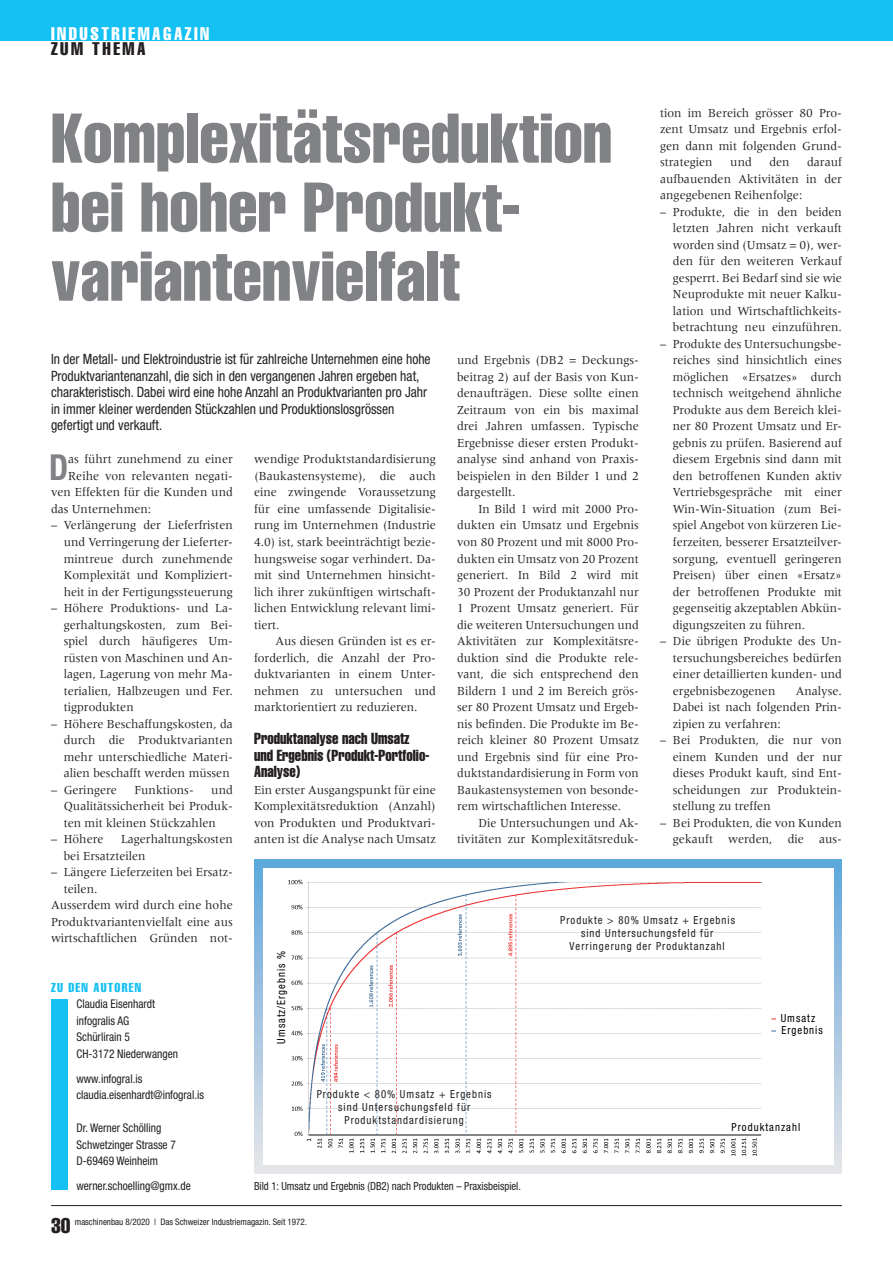
<style>
.page{position:relative;width:893px;height:1263px;background:#fff}
.page>*{position:absolute;margin:0;border:0;box-sizing:border-box;transform-origin:0 0}
.Titel{font:extra-condensed 69px/69px "Helvetica";color:#808285}
.Grundtext_Initiale{font:700 condensed 35.85px "Helvetica Neue";color:#808285;scale:.93 1}
.t1{font:extra-condensed 21px "Helvetica";color:#231f20}
.t2{font:extra-condensed 18px "Helvetica";letter-spacing:.14em;color:#fff}
.t3{font:extra-condensed 18px "Helvetica";letter-spacing:.14em;color:#231f20}
.UT{font:extra-condensed 15.75px/16.5px "Helvetica";color:#231f20;scale:.95 1}
.Lead{font:condensed 14.25px/16.5px "Helvetica Neue";color:#231f20;scale:.95 1}
.Grundtext_Tab{font:12.75px/16.5px "Meridien LT Std";color:#231f20;text-align:justify;scale:.95 1}
.Grundtext{font:12.75px/16.5px "Meridien LT Std";color:#231f20;text-align:justify;scale:.95 1}
.Grundtext_Einzug{font:12.75px/16.5px "Meridien LT Std";color:#231f20;text-align:justify;scale:.94 1}
.Grundtext_Tab-2{font:12.75px/16.5px "Meridien LT Std";color:#231f20;text-align:justify;scale:.94 1}
.Grundtext_Einzug-2{font:12.75px/16.5px "Meridien LT Std";color:#231f20;text-align:justify;scale:.95 1}
.Grundtext_Initiale-2{font:12.75px "Meridien LT Std";color:#231f20;scale:.95 1}
.Adresse_Info{font:extra-condensed 12.75px "Helvetica";letter-spacing:.1em;color:#15c0f2}
.Adresse_Text{font:condensed 12px "Helvetica Neue";color:#231f20;scale:.95 1}
.Bildlegende{font:condensed 11.25px "Helvetica Neue";color:#231f20;scale:.95 1}
.t4{font:condensed 11.25px "Helvetica Neue";letter-spacing:.095em;color:#000001;scale:.94 1}
.t5{font:condensed 11.1px/13px "Helvetica Neue";letter-spacing:.095em;color:#231f20;text-align:center;scale:.96 1}
.t6{font:condensed 11.1px/12.3px "Helvetica Neue";letter-spacing:.095em;color:#000001;scale:.96 1}
.t7{font:condensed 9px "Helvetica Neue";color:#231f20}
</style>
<div class="page">
<div style="left:0;top:0;width:893px;height:40px;background:#15c0f2"></div>
<hr style="left:51px;top:1205px;width:791px;height:1px;background:#231f20">
<div style="left:51px;top:999px;width:16px;height:190px;background:#15c0f2"></div>
<div style="left:254px;top:859px;width:588px;height:314px;background:linear-gradient(to bottom,#5ea6dc,#e6e5e8)"></div>
<div style="left:263px;top:868px;width:570px;height:296px;background:#fff"></div>
<img style="left:288px;top:879px;width:488px;height:277px">
<div style="left:271px;top:924px;width:19px;height:124px;background:#fff"></div>
<p class="t2" style="left:51px;top:23px;width:160px">INDUSTRIEMAGAZIN</p>
<p class="t3" style="left:51px;top:38px;width:96px">ZUM THEMA</p>
<p class="Grundtext_Einzug-2" style="left:660px;top:105px;width:193px">tion im Bereich grösser 80 Pro&shy;zent Umsatz und Ergebnis erfol&shy;gen dann mit folgenden Grund&shy;strategien</p>
<p class="Titel" style="left:51px;top:103px;width:563px">Komplexitätsreduktion bei hoher Produkt&shy;variantenvielfalt</p>
<p class="Grundtext_Einzug-2" style="left:660px;top:154px;width:193px;text-indent:147px">darauf aufbauenden Aktivitäten in der angegebenen Reihenfolge:</p>
<p class="Grundtext_Tab" style="left:673px;top:204px;width:179px;text-indent:-13px">– Produkte, die in den beiden letzten Jahren nicht verkauft worden sind (Umsatz = 0), wer&shy;den für den weiteren Verkauf gesperrt. Bei Bedarf sind sie wie Neuprodukte mit neuer Kalku&shy;lation und Wirtschaftlichkeits&shy;betrachtung neu einzuführen.</p>
<p class="Grundtext_Tab-2" style="left:673px;top:336px;width:181px;text-indent:-13px">– Produkte des Untersuchungsbe&shy;reiches sind hinsichtlich eines möglichen «Ersatzes» durch technisch weitgehend ähnliche Produkte aus dem Bereich klei&shy;ner 80 Prozent Umsatz und Er&shy;gebnis zu prüfen. Basierend auf diesem Ergebnis sind dann mit den betroffenen Kunden aktiv Vertriebsgespräche mit einer Win-Win-Situation (zum Bei&shy;spiel Angebot von kürzeren Lie&shy;ferzeiten, besserer Ersatzteilver&shy;sorgung, eventuell geringeren Preisen) über einen «Ersatz» der betroffenen Produkte mit gegenseitig akzeptablen Abkün&shy;digungszeiten zu führen.</p>
<p class="Grundtext_Tab" style="left:673px;top:633px;width:179px;text-indent:-13px">– Die übrigen Produkte des Un&shy;tersuchungsbereiches bedürfen einer detaillierten kunden- und ergebnisbezogenen</p>
<p class="Grundtext_Einzug-2" style="left:730px;top:154px;width:24px">und</p>
<p class="Grundtext_Einzug-2" style="left:769px;top:154px;width:23px">den</p>
<p class="Lead" style="left:51px;top:351px;width:401px">In der Metall- und Elektroindustrie ist für zahlreiche Unternehmen eine hohe Produktvariantenanzahl, die sich in den vergangenen Jahren ergeben hat, charakteristisch. Dabei wird eine hohe Anzahl an Produktvarianten pro Jahr in immer kleiner werdenden Stückzahlen und Produktionslosgrössen gefertigt und verkauft.</p>
<p class="Grundtext_Initiale" style="left:49px;top:445px;width:22px">D</p>
<p class="Grundtext_Initiale-2" style="left:68px;top:452px;width:175px">as führt zunehmend zu einer</p>
<p class="Grundtext" style="left:457px;top:352px;width:193px;text-align:left">und Ergebnis (DB2 = Deckungs&shy;beitrag 2) auf der Basis von Kun&shy;denaufträgen. Diese sollte einen<br>Zeitraum von ein bis maximal drei Jahren umfassen. Typische<br>Ergebnisse dieser ersten Produkt&shy;analyse sind anhand von Praxis&shy;beispielen in den Bilder 1 und 2 dargestellt.</p>
<p class="Grundtext_Einzug" style="left:457px;top:501px;width:195px;text-indent:21px">In Bild 1 wird mit 2000 Pro&shy;dukten ein Umsatz und Ergebnis von 80 Prozent und mit 8000 Pro&shy;dukten ein Umsatz von 20 Prozent generiert. In Bild 2 wird mit 30 Prozent der Produktanzahl nur 1 Prozent Umsatz generiert. Für die weiteren Untersuchungen und Aktivitäten zur Komplexitätsre&shy;duktion sind die Produkte rele&shy;vant, die sich entsprechend den Bildern 1 und 2 im Bereich grös&shy;ser 80 Prozent Umsatz und Ergeb&shy;nis befinden. Die Produkte im Be&shy;reich kleiner 80 Prozent Umsatz und Ergebnis sind für eine Pro&shy;duktstandardisierung in Form von Baukastensystemen von besonde&shy;rem wirtschaftlichen Interesse.</p>
<p class="Grundtext_Einzug-2" style="left:457px;top:814px;width:193px;text-align:right">Die Untersuchungen und Ak&shy;tivitäten zur Komplexitätsreduk-</p>
<p class="Grundtext" style="left:254px;top:451px;width:193px">wendige Produktstandardisierung (Baukastensysteme), die auch eine zwingende Voraussetzung für eine umfassende Digitalisie&shy;rung im Unternehmen (Industrie 4.0) ist, stark beeinträchtigt bezie&shy;hungsweise sogar verhindert. Da&shy;mit sind Unternehmen hinsicht&shy;lich ihrer zukünftigen wirtschaft&shy;lichen Entwicklung relevant limi&shy;tiert.</p>
<p class="Grundtext_Einzug-2" style="left:254px;top:633px;width:193px;text-indent:21px">Aus diesen Gründen ist es er&shy;forderlich, die Anzahl der Pro&shy;duktvarianten in einem Unter&shy;nehmen zu untersuchen und marktorientiert zu reduzieren.</p>
<p class="UT" style="left:254px;top:730px;width:185px">Produktanalyse nach Umsatz und Ergebnis (Produkt-Portfolio-<br>Analyse)</p>
<p class="Grundtext" style="left:254px;top:781px;width:193px">Ein erster Ausgangspunkt für eine Komplexitätsreduktion (Anzahl) von Produkten und Produktvari&shy;anten ist die Analyse nach Umsatz</p>
<p class="Grundtext_Initiale-2" style="left:68px;top:469px;width:175px">Reihe von relevanten negati-</p>
<p class="Grundtext_Initiale-2" style="left:51px;top:485px;width:193px">ven Effekten für die Kunden und</p>
<p class="Grundtext_Initiale-2" style="left:51px;top:502px;width:107px">das Unternehmen:</p>
<p class="Grundtext_Tab" style="left:64px;top:517px;width:179px;text-indent:-13px">– Verlängerung der Lieferfristen und Verringerung der Lieferter&shy;mintreue durch zunehmende Komplexität und Kompliziert&shy;heit in der Fertigungssteuerung</p>
<p class="Grundtext_Tab" style="left:64px;top:600px;width:179px;text-align:left;text-indent:-13px">– Höhere Produktions- und La&shy;gerhaltungskosten, zum Bei&shy;spiel durch häufigeres Um&shy;rüsten von Maschinen und An&shy;lagen, Lagerung von mehr Ma&shy;terialien, Halbzeugen und Fer. tigprodukten</p>
<p class="Grundtext_Tab" style="left:64px;top:715px;width:179px;text-indent:-13px">– Höhere Beschaffungskosten, da durch die Produktvarianten mehr unterschiedliche Materi&shy;alien beschafft werden müssen</p>
<p class="Grundtext_Tab" style="left:51px;top:781px;width:71px">– Geringere</p>
<p class="Grundtext_Tab" style="left:134px;top:781px;width:64px">Funktions-</p>
<p class="Grundtext_Tab" style="left:673px;top:682px;width:179px;text-indent:123px">Analyse.<br>Dabei ist nach folgenden Prin&shy;zipien zu verfahren:</p>
<p class="Grundtext_Tab" style="left:673px;top:732px;width:179px;text-indent:-13px">– Bei Produkten, die nur von einem Kunden und der nur dieses Produkt kauft, sind Ent&shy;scheidungen zur Produktein&shy;stellung zu treffen</p>
<p class="Grundtext_Tab" style="left:660px;top:814px;width:193px;text-align:right">– Bei Produkten, die von Kunden gekauft werden, die aus-</p>
<p class="Grundtext_Tab" style="left:64px;top:781px;width:179px;text-indent:147px">und Qualitätssicherheit bei Produk&shy;ten mit kleinen Stückzahlen</p>
<p class="Grundtext_Tab" style="left:51px;top:831px;width:57px">– Höhere</p>
<p class="Grundtext_Tab" style="left:64px;top:831px;width:179px;text-indent:57px">Lagerhaltungskosten bei Ersatzteilen</p>
<p class="Grundtext_Tab" style="left:64px;top:864px;width:179px;text-indent:-13px">– Längere Lieferzeiten bei Ersatz&shy;teilen.</p>
<p class="Grundtext" style="left:51px;top:897px;width:193px">Ausserdem wird durch eine hohe Produktvariantenvielfalt eine aus wirtschaftlichen Gründen not-</p>
<p class="t5" style="left:560px;top:913px;width:184px">Produkte &gt; 80% Umsatz + Ergebnis sind Untersuchungsfeld für<br>Verringerung der Produktanzahl</p>
<p class="t4" style="left:275px;top:1043px;width:100px;rotate:-90deg">Umsatz/Ergebnis %</p>
<p class="Adresse_Info" style="left:51px;top:979px;width:92px">ZU DEN AUTOREN</p>
<p class="Adresse_Text" style="left:77px;top:997px;width:84px">Claudia Eisenhardt</p>
<p class="Adresse_Text" style="left:77px;top:1014px;width:57px">infogralis AG</p>
<p class="Adresse_Text" style="left:77px;top:1030px;width:58px">Schürlirain 5</p>
<p class="Adresse_Text" style="left:77px;top:1047px;width:108px">CH-3172 Niederwangen</p>
<p class="Adresse_Text" style="left:77px;top:1071px;width:71px">www.infogral.is</p>
<p class="Adresse_Text" style="left:77px;top:1088px;width:136px">claudia.eisenhardt@infogral.is</p>
<p class="Adresse_Text" style="left:77px;top:1121px;width:91px">Dr. Werner Schölling</p>
<p class="Adresse_Text" style="left:77px;top:1137px;width:106px">Schwetzinger Strasse 7</p>
<p class="Adresse_Text" style="left:77px;top:1154px;width:87px">D-69469 Weinheim</p>
<p class="Adresse_Text" style="left:77px;top:1179px;width:122px">werner.schoelling@gmx.de</p>
<p class="t6" style="left:781px;top:1011px;width:45px">Umsatz<br>Ergebnis</p>
<p class="t5" style="left:317px;top:1088px;width:184px">Produkte &lt; 80% Umsatz + Ergebnis sind Untersuchungsfeld für<br>Produktstandardisierung</p>
<p class="t6" style="left:732px;top:1121px;width:73px">Produktanzahl</p>
<p class="Bildlegende" style="left:254px;top:1179px;width:282px">Bild 1: Umsatz und Ergebnis (DB2) nach Produkten – Praxisbeispiel.</p>
<h3 class="t1" style="left:51px;top:1212px;width:21px">30</h3>
<p class="t7" style="left:75px;top:1216px;width:234px">maschinenbau 8/2020 | Das Schweizer Industriemagazin. Seit 1972.</p>
</div>
